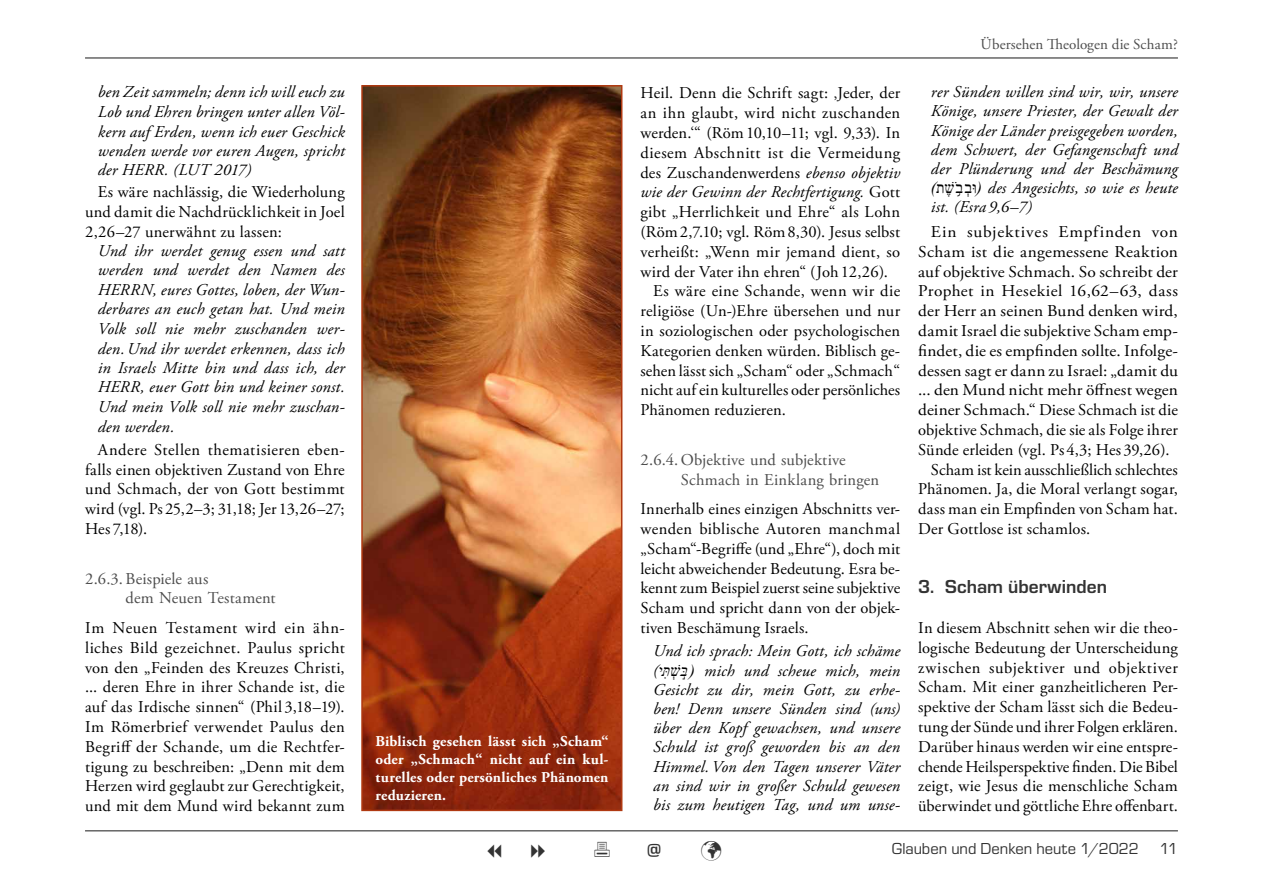
<style>
.page{position:relative;width:1263px;height:893px;background:#fff}
.page>*{position:absolute;margin:0;border:0;box-sizing:border-box;transform-origin:0 0}
.t1{font:700 21px "Eurostile";color:#333}
.t2{font:700 19.5px "Eurostile";letter-spacing:.005em;color:#333}
.t3{font:16.5px/19.8px "Adobe Garamond Pro";letter-spacing:.01em;color:#000;text-align:justify}
.t4{font:italic 16.5px/19.2px "Adobe Garamond Pro";letter-spacing:.01em;color:#000;text-align:justify}
.t5{font:16.5px "Adobe Garamond Pro";letter-spacing:.01em;color:#000;scale:1.05 1}
.t6{font:16.5px/19.8px "Adobe Garamond Pro";letter-spacing:.01em;color:#4d4d4d}
.t7{font:16.5px "Adobe Garamond Pro";letter-spacing:.03em;color:#000}
.t8{font:16.5px "Eurostile";color:#333}
.t9{font:16.5px "Adobe Garamond Pro";letter-spacing:.045em;color:#000;scale:1.05 1}
.t10{font:700 15px/18px "Adobe Garamond Pro";letter-spacing:.01em;color:#fff;text-align:justify}
.t11{font:15px "Adobe Garamond Pro";letter-spacing:.01em;color:#4d4d4d}
.s1{font-style:italic}
.s2{font-style:normal}
.s3{font-family:"Times New Roman"}
.s4{font-family:"Times New Roman";font-style:normal}
</style>
<div class="page">
<hr style="left:85px;top:57px;width:1093px;height:2px;background:#333">
<hr style="left:85px;top:830px;width:1093px;height:1px;background:#333">
<img style="left:364px;top:88px;width:255px;height:720px">
<div style="left:361px;top:85px;width:261px;height:726px;border:2px solid #b03911"></div>
<p class="t4" style="left:98px;top:82px;width:248px">ben Zeit sammeln; denn ich will euch zu Lob und Ehren bringen unter allen Völ&shy;kern auf Erden, wenn ich euer Geschick wenden werde vor euren Augen, spricht der HERR. (LUT 2017)</p>
<p class="t3" style="left:85px;top:183px;width:261px;text-indent:13px">Es wäre nachlässig, die Wiederholung und damit die Nachdrücklichkeit in Joel 2,26–27 unerwähnt zu lassen:</p>
<p class="t4" style="left:98px;top:242px;width:248px">Und ihr werdet genug essen und satt werden und werdet den Namen des HERRN, eures Gottes, loben, der Wun&shy;derbares an euch getan hat. Und mein Volk soll nie mehr zuschanden wer&shy;den.Und ihr werdet erkennen, dass ich in Israels Mitte bin und dass ich, der HERR, euer Gott bin und keiner sonst.<br>Und mein Volk soll nie mehr zuschan&shy;den werden.</p>
<p class="t3" style="left:85px;top:440px;width:261px;text-indent:13px">Andere Stellen thematisieren eben&shy;falls einen objektiven Zustand von Ehre und Schmach, der von Gott bestimmt wird (vgl. Ps 25,2–3; 31,18; Jer 13,26–27; Hes 7,18).</p>
<p class="t6" style="left:126px;top:569px;width:151px;text-indent:-41px">2.6.3. Beispiele aus<br>dem Neuen Testament</p>
<p class="t3" style="left:85px;top:618px;width:261px">Im Neuen Testament wird ein ähn&shy;liches Bild gezeichnet. Paulus spricht von den „Feinden des Kreuzes Christi, ... deren Ehre in ihrer Schande ist, die auf das Irdische sinnen“ (Phil 3,18–19).<br>Im Römerbrief verwendet Paulus den Begriff der Schande, um die Rechtfer&shy;tigung zu beschreiben: „Denn mit dem Herzen wird geglaubt zur Gerechtigkeit, und mit dem Mund wird bekannt zum</p>
<p class="t10" style="left:376px;top:732px;width:234px">Biblisch gesehen lässt sich „Scham“ oder „Schmach“ nicht auf ein kul&shy;turelles oder persönliches Phänomen reduzieren.</p>
<p class="t3" style="left:640px;top:84px;width:261px">Heil. Denn die Schrift sagt: ‚Jeder, der</p>
<p class="t7" style="left:640px;top:103px;width:261px">an ihn glaubt, wird nicht zuschanden</p>
<p class="t3" style="left:640px;top:123px;width:261px">werden.‘“ (Röm10,10–11; vgl. 9,33). In</p>
<p class="t7" style="left:640px;top:143px;width:261px">diesem Abschnitt ist die Vermeidung</p>
<p class="t3" style="left:640px;top:163px;width:261px">des Zuschandenwerdens <span class="s1">ebenso objektiv</span></p>
<p class="t4" style="left:640px;top:183px;width:261px">wie der Gewinn der Rechtfertigung. <span class="s2">Gott</span></p>
<p class="t3" style="left:640px;top:203px;width:261px">gibt „Herrlichkeit und Ehre“ als Lohn</p>
<p class="t3" style="left:640px;top:222px;width:261px">(Röm2,7.10; vgl. Röm8,30). Jesus selbst</p>
<p class="t3" style="left:640px;top:242px;width:261px">verheißt: „Wenn mir jemand dient, so</p>
<p class="t3" style="left:640px;top:262px;width:249px">wird der Vater ihn ehren“ (Joh 12,26).</p>
<p class="t3" style="left:653px;top:282px;width:248px">Es wäre eine Schande, wenn wir die</p>
<p class="t3" style="left:640px;top:302px;width:261px">religiöse (Un-)Ehre übersehen und nur</p>
<p class="t3" style="left:640px;top:321px;width:261px">in soziologischen oder psychologischen</p>
<p class="t3" style="left:640px;top:341px;width:261px">Kategorien denken würden. Biblisch ge-</p>
<p class="t3" style="left:640px;top:361px;width:261px">sehen lässt sich „Scham“ oder „Schmach“</p>
<p class="t3" style="left:640px;top:381px;width:261px">nicht auf ein kulturelles oder persönliches</p>
<p class="t3" style="left:640px;top:401px;width:147px">Phänomen reduzieren.</p>
<p class="t6" style="left:681px;top:450px;width:200px;text-indent:-40px">2.6.4. Objektive und subjektive<br>Schmach in Einklang bringen</p>
<p class="t3" style="left:640px;top:500px;width:261px">Innerhalb eines einzigen Abschnitts ver&shy;wenden biblische Autoren manchmal „Scham“-Begriffe (und „Ehre“), doch mit leicht abweichender Bedeutung. Esra be&shy;kennt zum Beispiel zuerst seine subjektive Scham und spricht dann von der objek&shy;tiven Beschämung Israels.</p>
<p class="t4" style="left:653px;top:642px;width:248px">Und ich sprach: Mein Gott, ich schäme (<span class="s3">תיִּ שְׁ בּ֣ (</span> mich und scheue mich, mein Gesicht zu dir, mein Gott, zu erhe&shy;ben! Denn unsere Sünden sind (uns) über den Kopf gewachsen, und unsere Schuld ist groß geworden bis an den Himmel.Von den Tagen unserer Väter an sind wir in großer Schuld gewesen bis zum heutigen Tag, und um unse-</p>
<p class="t11" style="left:980px;top:35px;width:199px">Übersehen Theologen die Scham?</p>
<p class="t4" style="left:931px;top:83px;width:248px">rer Sünden willen sind wir, wir, unsere Könige, unsere Priester, der Gewalt der Könige der Länder preisgegeben worden, dem Schwert, der Gefangenschaft und der Plünderung und der Beschämung <span class="s3">(</span> <span class="s4">שתֶׁ בֹ֥ בְ וּ</span> <span class="s3">(</span> des Angesichts, so wie es heute ist. (Esra 9,6–7)</p>
<p class="t9" style="left:931px;top:222px;width:237px">Ein subjektives Empfinden von</p>
<p class="t5" style="left:918px;top:242px;width:249px">Scham ist die angemessene Reaktion</p>
<p class="t5" style="left:918px;top:261px;width:249px">auf objektive Schmach. So schreibt der</p>
<p class="t5" style="left:918px;top:281px;width:249px">Prophet in Hesekiel 16,62–63, dass</p>
<p class="t5" style="left:918px;top:301px;width:249px">der Herr an seinen Bund denken wird,</p>
<p class="t5" style="left:918px;top:321px;width:249px">damit Israel die subjektive Scham emp-</p>
<p class="t5" style="left:918px;top:341px;width:249px">findet, die es empfinden sollte. Infolge-</p>
<p class="t5" style="left:918px;top:360px;width:249px">dessen sagt er dann zu Israel: „damit du</p>
<p class="t5" style="left:918px;top:380px;width:249px">... den Mund nicht mehr öffnest wegen</p>
<p class="t5" style="left:918px;top:400px;width:249px">deiner Schmach.“ Diese Schmach ist die</p>
<p class="t3" style="left:918px;top:420px;width:261px">objektive Schmach, die sie als Folge ihrer</p>
<p class="t3" style="left:918px;top:440px;width:253px">Sünde erleiden (vgl. Ps 4,3; Hes 39,26).</p>
<p class="t3" style="left:931px;top:460px;width:248px">Scham ist kein ausschließlich schlechtes</p>
<p class="t3" style="left:918px;top:480px;width:261px">Phänomen. Ja, die Moral verlangt sogar,</p>
<p class="t3" style="left:918px;top:500px;width:261px">dass man ein Empfinden von Scham hat.</p>
<p class="t3" style="left:918px;top:519px;width:174px">Der Gottlose ist schamlos.</p>
<p class="t2" style="left:918px;top:573px;width:190px">3. Scham überwinden</p>
<p class="t3" style="left:918px;top:618px;width:261px">In diesem Abschnitt sehen wir die theo&shy;logische Bedeutung der Unterscheidung zwischen subjektiver und objektiver Scham. Mit einer ganzheitlicheren Per&shy;spektive der Scham lässt sich die Bedeu&shy;tung der Sünde und ihrer Folgen erklären.<br>Darüber hinaus werden wir eine entspre&shy;chende Heilsperspektive finden. Die Bibel zeigt, wie Jesus die menschliche Scham überwindet und göttliche Ehre offenbart.</p>
<p class="t1" style="left:647px;top:835px;width:16px">@</p>
<p class="t8" style="left:892px;top:837px;width:249px">Glauben und Denken heute 1/2022</p>
<p class="t8" style="left:1159px;top:837px;width:20px">11</p>
</div>
